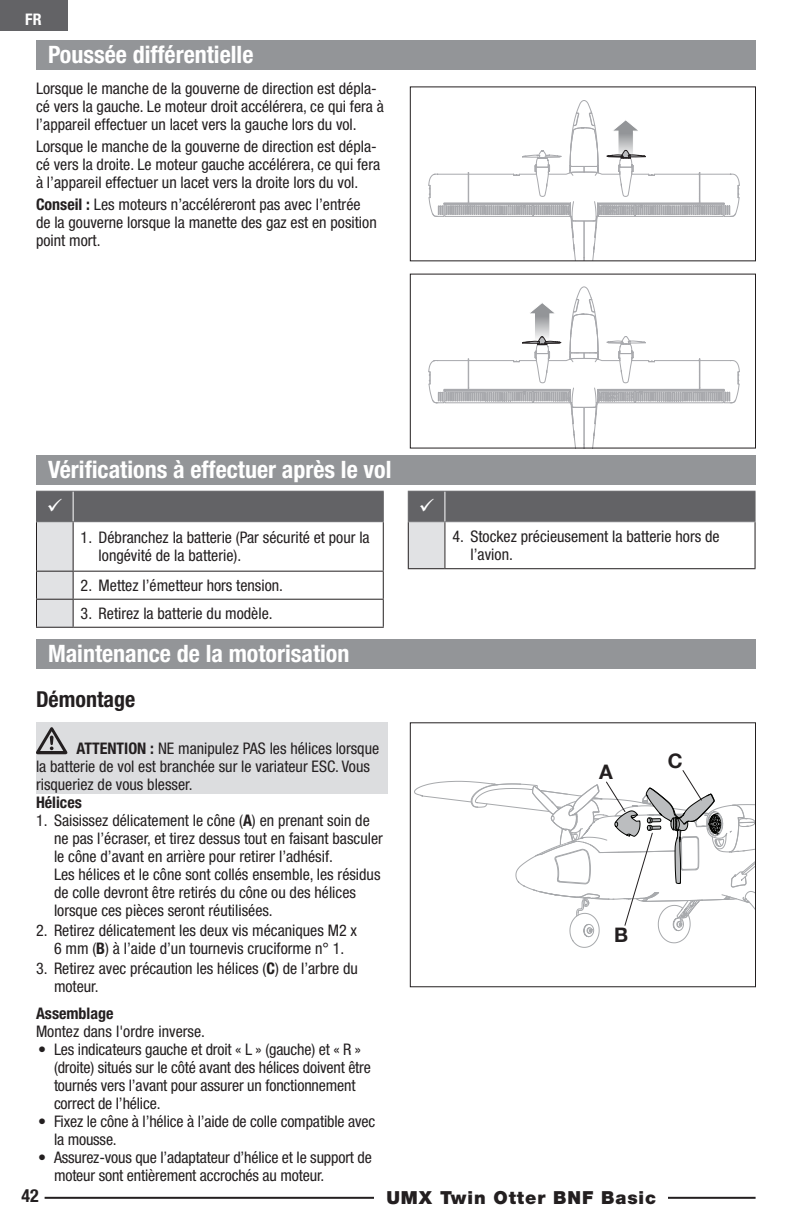
<style>
.page{position:relative;width:792px;height:1224px;background:#fff}
.page>*{position:absolute;margin:0;border:0;box-sizing:border-box;transform-origin:0 0}
.EFL_Main_Header{font:700 condensed 24px "Helvetica Neue LT Std";color:#fff}
.Body{font:700 condensed 22px "Helvetica Neue LT Std";color:#231f20}
.Body-2{font:700 20px "Helvetica Neue";color:#231f20}
.t1{font:900 18px "Helvetica Neue LT Std";letter-spacing:.05em;color:#231f20}
.t2{font:700 condensed 18px "Helvetica Neue LT Std";color:#231f20}
.EFL_Body_Copy{font:condensed 16px/18px "Helvetica Neue LT Std";color:#231f20}
.Body-3{font:condensed 16px/18px "Helvetica Neue LT Std";color:#231f20}
.Numbered_list{font:condensed 16px "Helvetica Neue LT Std";color:#231f20}
.Body-4{font:700 condensed 16px "Helvetica Neue LT Std";color:#231f20}
.Numbered_list-2{font:700 condensed 16px "Helvetica Neue LT Std";color:#231f20}
.t3{font:700 condensed 16px "Helvetica Neue LT Std";color:#fff}
.s1{font-weight:700}
</style>
<div class="page">
<div style="left:0;top:0;width:67px;height:31px;background:#636366"></div>
<hr style="left:45px;top:1197px;width:711px;height:2px;background:#231f20">
<div style="left:374px;top:1185px;width:294px;height:25px;background:#fff"></div>
<div style="left:36px;top:722px;width:352px;height:72px;background:#dcdddf"></div>
<div style="left:410px;top:722px;width:346px;height:265px;border:1px solid #231f20"></div>
<svg style="left:414px;top:769px;width:342px;height:179px"></svg>
<div style="left:36px;top:40px;width:720px;height:30px;background:#939598"></div>
<svg style="left:428px;top:286px;width:312px;height:161px"></svg>
<div style="left:410px;top:274px;width:346px;height:175px;border:1px solid #231f20"></div>
<svg style="left:428px;top:100px;width:312px;height:159px"></svg>
<div style="left:410px;top:86px;width:346px;height:175px;border:1px solid #231f20"></div>
<div style="left:36px;top:455px;width:720px;height:30px;background:#939598"></div>
<hr style="left:36px;top:627px;width:37px;height:1px;background:#231f20">
<hr style="left:73px;top:627px;width:311px;height:1px;background:#231f20">
<div style="left:408px;top:522px;width:37px;height:47px;background:#e1e2e4"></div>
<hr style="left:444px;top:522px;width:1px;height:46px;background:#231f20">
<hr style="left:408px;top:568px;width:37px;height:1px;background:#231f20">
<hr style="left:445px;top:568px;width:311px;height:1px;background:#231f20">
<hr style="left:408px;top:522px;width:1px;height:46px;background:#231f20">
<hr style="left:755px;top:522px;width:1px;height:46px;background:#231f20">
<svg style="left:36px;top:727px;width:31px;height:27px"></svg>
<div style="left:36px;top:639px;width:720px;height:30px;background:#939598"></div>
<svg style="left:36px;top:491px;width:348px;height:136px"></svg>
<svg style="left:408px;top:491px;width:348px;height:31px;background:#646467"></svg>
<p class="t3" style="left:25px;top:10px;width:18px">FR</p>
<p class="EFL_Main_Header" style="left:48px;top:40px;width:207px">Poussée différentielle</p>
<p class="EFL_Body_Copy" style="left:36px;top:79px;width:349px">Lorsque le manche de la gouverne de direction est dépla&shy;cé vers la gauche. Le moteur droit accélérera, ce qui fera à l’appareil effectuer un lacet vers la gauche lors du vol.</p>
<p class="EFL_Body_Copy" style="left:36px;top:137px;width:346px">Lorsque le manche de la gouverne de direction est dépla&shy;cé vers la droite. Le moteur gauche accélérera, ce qui fera à l’appareil effectuer un lacet vers la droite lors du vol.</p>
<p class="EFL_Body_Copy" style="left:36px;top:195px;width:342px"><span class="s1">Conseil :</span> Les moteurs n’accéléreront pas avec l’entrée de la gouverne lorsque la manette des gaz est en position point mort.</p>
<p class="EFL_Main_Header" style="left:48px;top:455px;width:345px">Vérifications à effectuer après le vol</p>
<p class="EFL_Body_Copy" style="left:99px;top:528px;width:273px;text-indent:-18px">1. Débranchez la batterie (Par sécurité et pour la longévité de la batterie).</p>
<p class="EFL_Body_Copy" style="left:81px;top:576px;width:204px">2. Mettez l’émetteur hors tension.</p>
<p class="EFL_Body_Copy" style="left:81px;top:604px;width:193px">3. Retirez la batterie du modèle.</p>
<p class="EFL_Main_Header" style="left:48px;top:639px;width:303px">Maintenance de la motorisation</p>
<p class="Body" style="left:36px;top:686px;width:101px">Démontage</p>
<p class="Body-3" style="left:36px;top:739px;width:345px;text-indent:40px"><span class="s1">ATTENTION :</span> NE manipulez PAS les hélices lorsque la batterie de vol est branchée sur le variateur ESC. Vous risqueriez de vous blesser.</p>
<p class="Numbered_list-2" style="left:36px;top:793px;width:47px">Hélices</p>
<p class="EFL_Body_Copy" style="left:54px;top:811px;width:330px;text-indent:-18px">1. Saisissez délicatement le cône (<span class="s1">A</span>) en prenant soin de ne pas l’écraser, et tirez dessus tout en faisant basculer le cône d’avant en arrière pour retirer l’adhésif.<br>Les hélices et le cône sont collés ensemble, les résidus de colle devront être retirés du cône ou des hélices lorsque ces pièces seront réutilisées.</p>
<p class="EFL_Body_Copy" style="left:36px;top:921px;width:323px;text-align:center">2. Retirez délicatement les deux vis mécaniques M2 x<br>6 mm (<span class="s1">B</span>) à l’aide d’un tournevis cruciforme n° 1.</p>
<p class="EFL_Body_Copy" style="left:54px;top:959px;width:305px;text-indent:-18px">3. Retirez avec précaution les hélices (<span class="s1">C</span>) de l’arbre du moteur.</p>
<p class="Body-4" style="left:36px;top:1004px;width:79px">Assemblage</p>
<p class="Numbered_list" style="left:36px;top:1022px;width:171px">Montez dans l'ordre inverse.</p>
<p class="EFL_Body_Copy" style="left:54px;top:1040px;width:318px;text-indent:-16px">• Les indicateurs gauche et droit « L » (gauche) et « R » (droite) situés sur le côté avant des hélices doivent être tournés vers l’avant pour assurer un fonctionnement correct de l’hélice.</p>
<p class="EFL_Body_Copy" style="left:54px;top:1112px;width:323px;text-indent:-16px">• Fixez le cône à l’hélice à l’aide de colle compatible avec la mousse.</p>
<p class="EFL_Body_Copy" style="left:54px;top:1148px;width:319px;text-indent:-16px">• Assurez-vous que l’adaptateur d’hélice et le support de moteur sont entièrement accrochés au moteur.</p>
<p class="EFL_Body_Copy" style="left:470px;top:527px;width:251px;text-indent:-18px">4. Stockez précieusement la batterie hors de l’avion.</p>
<p class="Body-2" style="left:599px;top:756px;width:15px">A</p>
<p class="Body-2" style="left:668px;top:745px;width:16px">C</p>
<p class="Body-2" style="left:614px;top:919px;width:16px">B</p>
<p class="t2" style="left:22px;top:1185px;width:19px">42</p>
<p class="t1" style="left:386px;top:1187px;width:271px">UMX Twin Otter BNF Basic</p>
</div>
